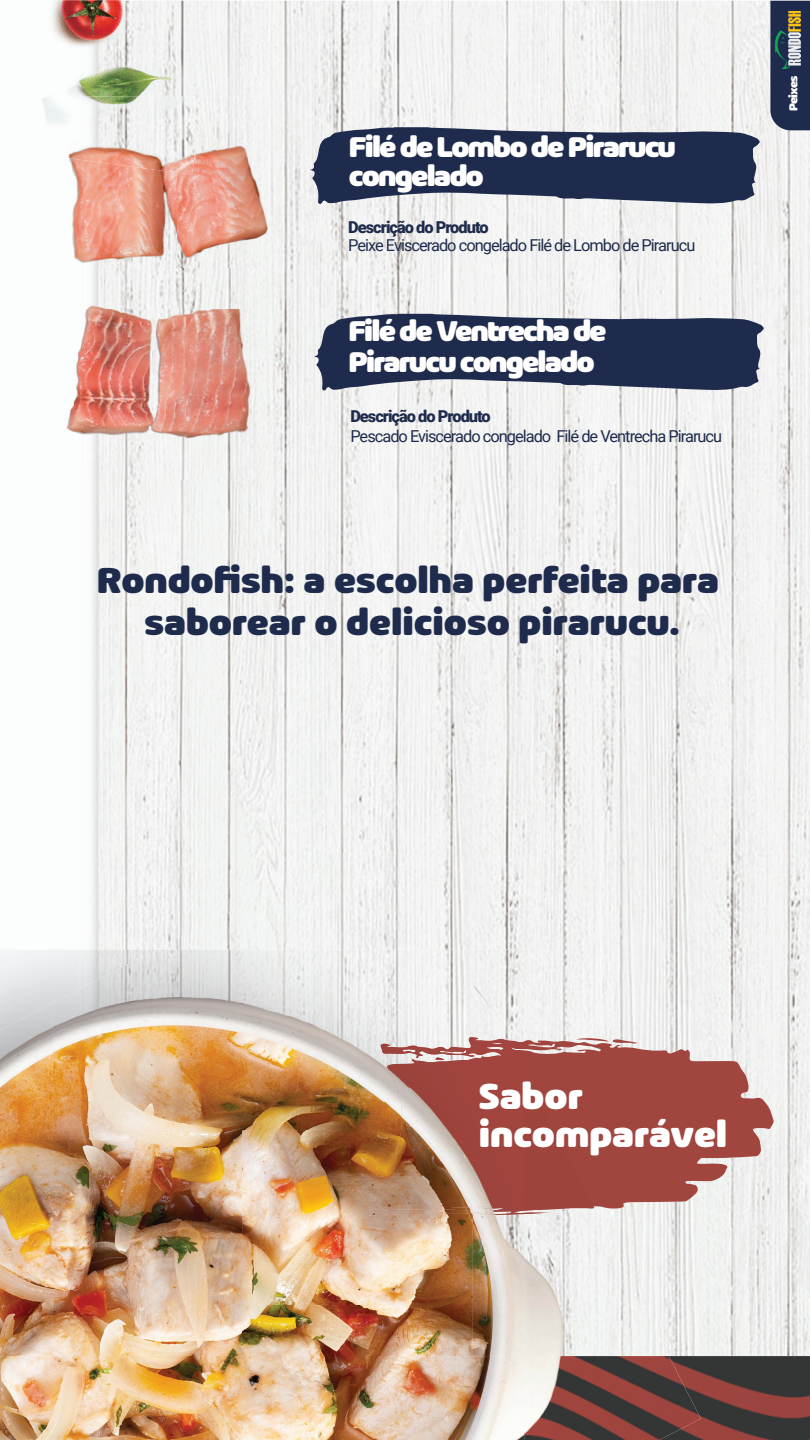
<style>
.page{position:relative;width:810px;height:1440px;background:#fff}
.page>*{position:absolute;margin:0;border:0;box-sizing:border-box;transform-origin:0 0}
.t1{font:800 38.25px/42.2px "Arlon";color:#1f2b4c;text-align:center}
.t2{font:800 38.25px/37.7px "Arlon";color:#fff}
.t3{font:800 30.22px/28.5px "Arlon";letter-spacing:-.06em;color:#fff}
.t4{font:16.42px "Roboto";letter-spacing:-.06em;color:#1f2b4c}
.t5{font:900 16.42px "Roboto";letter-spacing:-.06em;color:#1f2b4c}
.t6{font:800 12.3px "Arlon";letter-spacing:-.06em;color:#fff}
</style>
<div class="page">
<img style="left:90px;top:1px;width:720px;height:1183px">
<img style="left:55px;top:0;width:129px;height:1px">
<img style="left:42px;top:1px;width:173px;height:124px">
<svg style="left:770px;top:1px;width:40px;height:129px"></svg>
<img style="left:775px;top:11px;width:25px;height:57px">
<svg style="left:310px;top:127px;width:450px;height:77px"></svg>
<svg style="left:314px;top:314px;width:450px;height:77px"></svg>
<img style="left:196px;top:97px;width:75px;height:185px">
<img style="left:177px;top:175px;width:19px;height:93px">
<img style="left:71px;top:175px;width:106px;height:93px">
<img style="left:262px;top:282px;width:9px;height:26px">
<img style="left:64px;top:97px;width:138px;height:78px">
<img style="left:66px;top:403px;width:8px;height:30px">
<img style="left:74px;top:308px;width:188px;height:172px">
<img style="left:88px;top:268px;width:174px;height:40px">
<img style="left:701px;top:1356px;width:109px;height:84px">
<svg style="left:524px;top:1036px;width:250px;height:180px;fill:#a1453f"></svg>
<svg style="left:576px;top:1037px;width:61px;height:7px"></svg>
<img style="left:78px;top:950px;width:27px;height:26px">
<img style="left:498px;top:950px;width:26px;height:24px">
<img style="left:498px;top:974px;width:26px;height:51px">
<img style="left:507px;top:1025px;width:17px;height:14px">
<img style="left:473px;top:1207px;width:196px;height:149px">
<img style="left:0;top:1356px;width:701px;height:84px">
<div style="left:524px;top:1074px;width:69px;height:140px;background:#a1453f"></div>
<img style="left:156px;top:826px;width:304px;height:124px">
<img style="left:105px;top:950px;width:314px;height:152px">
<img style="left:419px;top:950px;width:79px;height:89px">
<img style="left:52px;top:976px;width:53px;height:380px">
<img style="left:0;top:1003px;width:53px;height:353px">
<img style="left:498px;top:1023px;width:9px;height:16px">
<img style="left:105px;top:1102px;width:157px;height:152px">
<img style="left:262px;top:1102px;width:128px;height:28px">
<img style="left:105px;top:1254px;width:137px;height:102px">
<img style="left:242px;top:1130px;width:154px;height:226px">
<img style="left:396px;top:1215px;width:77px;height:141px">
<img style="left:380px;top:1039px;width:144px;height:49px">
<img style="left:390px;top:1088px;width:134px;height:127px">
<img style="left:364px;top:1189px;width:27px;height:26px">
<svg style="left:435px;top:1057px;width:10px;height:4px"></svg>
<h2 class="t3" style="left:349px;top:131px;width:329px">Filé de Lombo de Pirarucu congelado</h2>
<p class="t5" style="left:348px;top:216px;width:142px">Descrição do Produto</p>
<p class="t4" style="left:348px;top:234px;width:349px">Peixe Eviscerado congelado Filé de Lombo de Pirarucu</p>
<h2 class="t3" style="left:349px;top:313px;width:260px;line-height:31.5px">Filé de Ventrecha de<br>Pirarucu congelado</h2>
<p class="t5" style="left:350px;top:405px;width:142px">Descrição do Produto</p>
<p class="t4" style="left:350px;top:424px;width:373px">Pescado Eviscerado congelado Filé de Ventrecha Pirarucu</p>
<h1 class="t1" style="left:97px;top:556px;width:623px">Rondofish: a escolha perfeita para saborear o delicioso pirarucu.</h1>
<p class="t6" style="left:784px;top:111px;width:37px;rotate:-90deg">Peixes</p>
<h1 class="t2" style="left:479px;top:1075px;width:250px">Sabor incomparável</h1>
</div>
